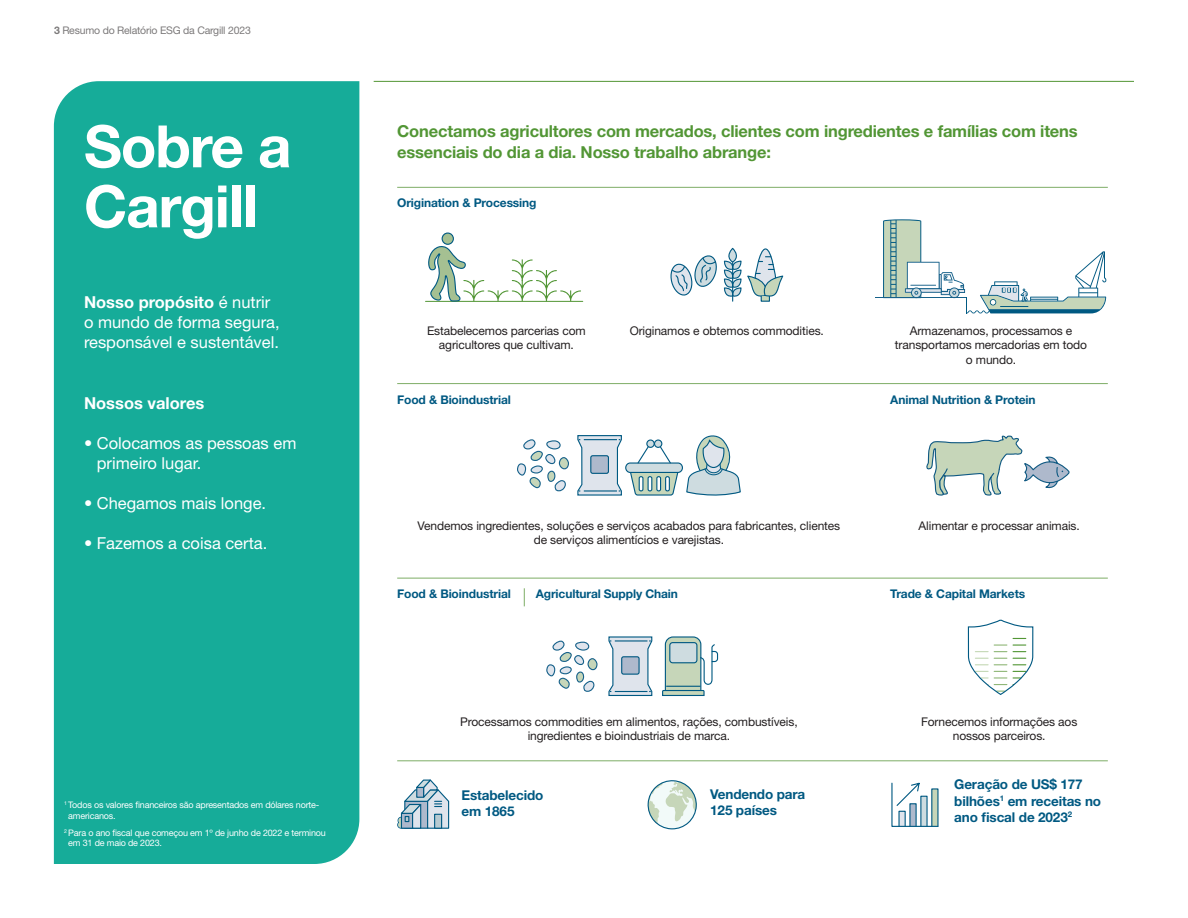
<style>
.page{position:relative;width:1188px;height:918px;background:#fff}
.page>*{position:absolute;margin:0;border:0;box-sizing:border-box;transform-origin:0 0}
.t1{font:700 58.5px/60px "Helvetica Neue LT Std";letter-spacing:-.02em;color:#fff}
.t2{font:16.5px/20.1px "Helvetica Neue LT Std";color:#fff}
.t3{font:700 16.5px/21px "Helvetica Neue LT Std";letter-spacing:-.01em;color:#529635}
.t4{font:700 16.5px "Helvetica Neue LT Std";color:#fff}
.t5{font:700 13.5px/16.2px "Helvetica Neue LT Std";letter-spacing:-.01em;color:#005982}
.t6{font:12px/14.4px "Helvetica Neue LT Std";letter-spacing:-.01em;color:#231f20;text-align:center}
.t7{font:700 12px "Helvetica Neue LT Std";letter-spacing:-.01em;color:#005982}
.t8{font:10.5px "Helvetica Neue LT Std";letter-spacing:-.02em;color:#231f20}
.t9{font:9px/10.5px "Helvetica Neue LT Std";letter-spacing:-.02em;color:#fff}
.s1{font-weight:700}
</style>
<div class="page">
<div style="left:54px;top:81px;width:305px;height:783px;background:#16ac99"></div>
<hr style="left:875px;top:297px;width:92px;height:1px;background:#16618a">
<svg style="left:883px;top:219px;width:223px;height:94px"></svg>
<hr style="left:374px;top:81px;width:760px;height:1px;background:#529635">
<hr style="left:397px;top:187px;width:711px;height:1px;background:#7ead66">
<hr style="left:397px;top:383px;width:711px;height:1px;background:#7ead66">
<hr style="left:397px;top:578px;width:711px;height:1px;background:#7ead66">
<hr style="left:397px;top:760px;width:711px;height:1px;background:#7ead66">
<svg style="left:524px;top:588px;width:1px;height:18px"></svg>
<hr style="left:426px;top:301px;width:157px;height:1px;background:#529635">
<div style="left:588px;top:658px;width:10px;height:12px;border:1px solid #16618a;border-radius:50%"></div>
<svg style="left:546px;top:640px;width:49px;height:52px"></svg>
<svg style="left:608px;top:636px;width:45px;height:60px;background:#c6d6e1"></svg>
<div style="left:622px;top:657px;width:17px;height:17px;background:#aeb9cc;border-radius:2px"></div>
<div style="left:621px;top:656px;width:19px;height:19px;border:1px solid #005982;border-radius:2px"></div>
<svg style="left:662px;top:636px;width:57px;height:60px"></svg>
<svg style="left:967px;top:619px;width:67px;height:76px"></svg>
<svg style="left:891px;top:782px;width:48px;height:45px"></svg>
<svg style="left:647px;top:780px;width:50px;height:50px"></svg>
<hr style="left:732px;top:262px;width:1px;height:39px;background:#005982">
<svg style="left:761px;top:298px;width:9px;height:4px"></svg>
<svg style="left:670px;top:247px;width:114px;height:51px"></svg>
<svg style="left:397px;top:779px;width:53px;height:50px"></svg>
<svg style="left:577px;top:435px;width:45px;height:61px;background:#c6d5e0"></svg>
<div style="left:591px;top:456px;width:17px;height:17px;background:#aeb9cc;border-radius:2px"></div>
<div style="left:590px;top:455px;width:19px;height:19px;border:1px solid #005982;border-radius:2px"></div>
<div style="left:559px;top:457px;width:10px;height:12px;border:1px solid #16618a;border-radius:50%"></div>
<svg style="left:517px;top:439px;width:49px;height:53px"></svg>
<svg style="left:686px;top:435px;width:55px;height:61px"></svg>
<svg style="left:630px;top:473px;width:49px;height:23px"></svg>
<hr style="left:639px;top:477px;width:4px;height:14px;background:#fff;border-radius:2px">
<div style="left:639px;top:476px;width:5px;height:15px;border:1px solid #005982;border-radius:2px"></div>
<div style="left:648px;top:476px;width:4px;height:15px;border:1px solid #005982;border-radius:2px"></div>
<hr style="left:657px;top:477px;width:4px;height:14px;background:#fff;border-radius:2px">
<div style="left:656px;top:476px;width:5px;height:15px;border:1px solid #005982;border-radius:2px"></div>
<hr style="left:666px;top:477px;width:3px;height:14px;background:#fff;border-radius:2px">
<div style="left:665px;top:476px;width:5px;height:15px;border:1px solid #005982;border-radius:2px"></div>
<div style="left:626px;top:463px;width:56px;height:9px;background:#cedce0;border-radius:5px"></div>
<div style="left:625px;top:462px;width:58px;height:11px;border:1px solid #005982;border-radius:5px"></div>
<svg style="left:637px;top:446px;width:35px;height:18px"></svg>
<svg style="left:647px;top:440px;width:7px;height:7px"></svg>
<div style="left:646px;top:439px;width:9px;height:9px;border:1px solid #005982;border-radius:50%"></div>
<div style="left:655px;top:440px;width:7px;height:7px;background:#cedce0;border-radius:50%"></div>
<div style="left:654px;top:439px;width:8px;height:9px;border:1px solid #005982;border-radius:50%"></div>
<svg style="left:428px;top:186px;width:153px;height:116px"></svg>
<div style="left:442px;top:233px;width:11px;height:11px;background:#a5c092;border-radius:50%"></div>
<div style="left:442px;top:233px;width:12px;height:12px;border:1px solid #005982;border-radius:50%"></div>
<svg style="left:925px;top:435px;width:146px;height:144px"></svg>
<p class="t8" style="left:54px;top:25px;width:198px"><span class="s1">3</span> Resumo do Relatório ESG da Cargill 2023</p>
<h1 class="t1" style="left:84px;top:115px;width:209px">Sobre a<br>Cargill</h1>
<h2 class="t2" style="left:84px;top:292px;width:197px"><span class="s1">Nosso propósito</span> é nutrir o mundo de forma segura, responsável e sustentável.</h2>
<h2 class="t4" style="left:84px;top:393px;width:122px">Nossos valores</h2>
<h2 class="t2" style="left:97px;top:433px;width:201px;text-indent:-13px"><span class="s1">•</span> Colocamos as pessoas em primeiro lugar.</h2>
<h2 class="t2" style="left:84px;top:493px;width:184px">• Chegamos mais longe.</h2>
<h2 class="t2" style="left:84px;top:533px;width:185px">• Fazemos a coisa certa.</h2>
<p class="t9" style="left:68px;top:800px;width:253px;text-indent:-4px"><sup>1</sup> Todos os valores financeiros são apresentados em dólares norte&shy;americanos.</p>
<p class="t9" style="left:68px;top:827px;width:259px;text-indent:-4px"><sup>2</sup> Para o ano fiscal que começou em 1º de junho de 2022 e terminou em 31 de maio de 2023.</p>
<h2 class="t3" style="left:397px;top:121px;width:682px">Conectamos agricultores com mercados, clientes com ingredientes e famílias com itens essenciais do dia a dia. Nosso trabalho abrange:</h2>
<p class="t7" style="left:397px;top:196px;width:141px">Origination &amp; Processing</p>
<p class="t6" style="left:427px;top:323px;width:160px">Estabelecemos parcerias com agricultores que cultivam.</p>
<p class="t6" style="left:630px;top:323px;width:196px">Originamos e obtemos commodities.</p>
<p class="t6" style="left:895px;top:323px;width:194px">Armazenamos, processamos e transportamos mercadorias em todo o mundo.</p>
<p class="t7" style="left:397px;top:392px;width:115px">Food &amp; Bioindustrial</p>
<p class="t7" style="left:890px;top:392px;width:147px">Animal Nutrition &amp; Protein</p>
<p class="t6" style="left:418px;top:518px;width:424px">Vendemos ingredientes, soluções e serviços acabados para fabricantes, clientes de serviços alimentícios e varejistas.</p>
<p class="t6" style="left:919px;top:518px;width:163px">Alimentar e processar animais.</p>
<p class="t7" style="left:397px;top:586px;width:115px">Food &amp; Bioindustrial</p>
<p class="t7" style="left:536px;top:586px;width:144px">Agricultural Supply Chain</p>
<p class="t7" style="left:890px;top:586px;width:136px">Trade &amp; Capital Markets</p>
<p class="t6" style="left:460px;top:714px;width:339px">Processamos commodities em alimentos, rações, combustíveis, ingredientes e bioindustriais de marca.</p>
<p class="t6" style="left:921px;top:714px;width:158px">Fornecemos informações aos nossos parceiros.</p>
<p class="t5" style="left:462px;top:787px;width:83px">Estabelecido em 1865</p>
<p class="t5" style="left:710px;top:786px;width:97px">Vendendo para<br>125 países</p>
<p class="t5" style="left:954px;top:776px;width:148px">Geração de US$ 177 bilhões<sup>1</sup> em receitas no ano fiscal de 2023<sup>2</sup></p>
</div>
